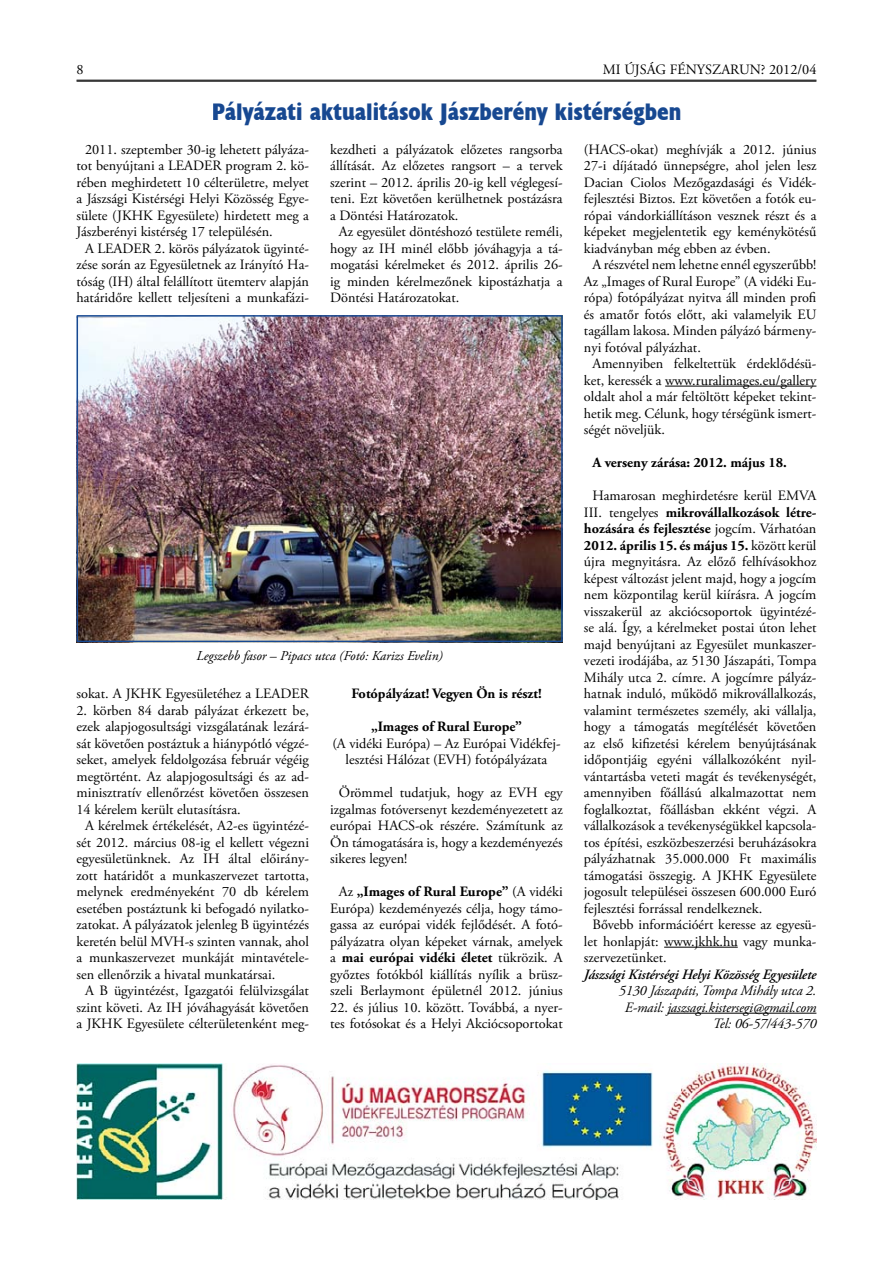
<style>
.page{position:relative;width:893px;height:1263px;background:#fff}
.page>*{position:absolute;margin:0;border:0;box-sizing:border-box;transform-origin:0 0}
.t1{font:24px "Husa HU";color:#174891}
.t2{font:14.25px/16.5px "Adobe Garamond Pro";color:#000;text-align:center}
.t3{font:700 14.25px "Adobe Garamond Pro";color:#000}
.t4{font:italic 14.25px/16.5px "Adobe Garamond Pro";letter-spacing:-.01em;color:#000;text-align:right}
.t5{font:italic 600 14.25px "Adobe Garamond Pro";letter-spacing:-.01em;color:#000}
.t6{font:italic 13.5px "Adobe Garamond Pro";color:#000}
.s1{font-weight:400}
.s2{font-weight:700}
</style>
<div class="page">
<hr style="left:77px;top:80px;width:739px;height:1px;background:#000">
<hr style="left:77px;top:81px;width:739px;height:1px;background:#000">
<hr style="left:665px;top:386px;width:151px;height:1px;background:#000">
<hr style="left:664px;top:947px;width:74px;height:1px;background:#000">
<hr style="left:667px;top:1013px;width:149px;height:1px;background:#000">
<img style="left:80px;top:318px;width:480px;height:321px">
<div style="left:77px;top:315px;width:486px;height:327px;border:2px solid #174992"></div>
<img style="left:77px;top:1063px;width:739px;height:136px">
<p class="t2" style="left:77px;top:62px;width:9px">8</p>
<p class="t2" style="left:603px;top:62px;width:215px">MI ÚJSÁG FÉNYSZARUN? 2012/04</p>
<h1 class="t1" style="left:212px;top:97px;width:471px">Pályázati aktualitások Jászberény kistérségben</h1>
<p class="t2" style="left:85px;top:141px;width:225px">2011. szeptember 30-ig lehetett pályáza-</p>
<p class="t2" style="left:77px;top:158px;width:234px">tot benyújtani a LEADER program 2. kö-</p>
<p class="t2" style="left:77px;top:174px;width:234px">rében meghirdetett 10 célterületre, melyet</p>
<p class="t2" style="left:77px;top:191px;width:234px">a Jászsági Kistérségi Helyi Közösség Egye-</p>
<p class="t2" style="left:77px;top:207px;width:234px">sülete (JKHK Egyesülete) hirdetett meg a</p>
<p class="t2" style="left:77px;top:224px;width:198px">Jászberényi kistérség 17 településén.</p>
<p class="t2" style="left:85px;top:240px;width:225px">A LEADER 2. körös pályázatok ügyinté-</p>
<p class="t2" style="left:77px;top:257px;width:234px">zése során az Egyesületnek az Irányító Ha-</p>
<p class="t2" style="left:77px;top:273px;width:234px">tóság (IH) által felállított ütemterv alapján</p>
<p class="t2" style="left:77px;top:290px;width:234px">határidőre kellett teljesíteni a munkafázi-</p>
<p class="t2" style="left:584px;top:141px;width:234px">(HACS-okat) meghívják a 2012. június</p>
<p class="t2" style="left:584px;top:158px;width:234px">27-i díjátadó ünnepségre, ahol jelen lesz</p>
<p class="t2" style="left:584px;top:174px;width:234px">Dacian Ciolos Mezőgazdasági és Vidék-</p>
<p class="t2" style="left:584px;top:191px;width:234px">fejlesztési Biztos. Ezt követően a fotók eu-</p>
<p class="t2" style="left:584px;top:207px;width:234px">rópai vándorkiállításon vesznek részt és a</p>
<p class="t2" style="left:584px;top:224px;width:234px">képeket megjelentetik egy keménykötésű</p>
<p class="t2" style="left:584px;top:240px;width:188px">kiadványban még ebben az évben.</p>
<p class="t2" style="left:592px;top:257px;width:225px">A részvétel nem lehetne ennél egyszerűbb!</p>
<p class="t2" style="left:584px;top:273px;width:234px">Az „Images of Rural Europe” (A vidéki Eu-</p>
<p class="t2" style="left:584px;top:290px;width:234px">rópa) fotópályázat nyitva áll minden profi</p>
<p class="t2" style="left:584px;top:306px;width:234px">és amatőr fotós előtt, aki valamelyik EU</p>
<p class="t2" style="left:584px;top:323px;width:234px">tagállam lakosa. Minden pályázó bármeny-</p>
<p class="t2" style="left:584px;top:339px;width:118px">nyi fotóval pályázhat.</p>
<p class="t2" style="left:592px;top:356px;width:225px">Amennyiben felkeltettük érdeklődésü-</p>
<p class="t2" style="left:584px;top:372px;width:234px">ket, keressék a www.ruralimages.eu/gallery</p>
<p class="t2" style="left:584px;top:389px;width:234px">oldalt ahol a már feltöltött képeket tekint-</p>
<p class="t2" style="left:584px;top:405px;width:234px">hetik meg. Célunk, hogy térségünk ismert-</p>
<p class="t2" style="left:584px;top:422px;width:82px">ségét növeljük.</p>
<p class="t3" style="left:592px;top:454px;width:196px">A verseny zárása: 2012. május 18.</p>
<p class="t2" style="left:592px;top:488px;width:225px">Hamarosan meghirdetésre kerül EMVA</p>
<p class="t3" style="left:584px;top:504px;width:234px"><span class="s1">III. tengelyes</span> mikrovállalkozások létre-</p>
<p class="t3" style="left:584px;top:520px;width:234px">hozására és fejlesztése <span class="s1">jogcím. Várhatóan</span></p>
<p class="t3" style="left:584px;top:537px;width:234px">2012. április 15. és május 15. <span class="s1">között kerül</span></p>
<p class="t2" style="left:584px;top:554px;width:234px">újra megnyitásra. Az előző felhívásokhoz</p>
<p class="t2" style="left:584px;top:570px;width:234px">képest változást jelent majd, hogy a jogcím</p>
<p class="t2" style="left:584px;top:587px;width:234px">nem központilag kerül kiírásra. A jogcím</p>
<p class="t2" style="left:584px;top:603px;width:234px">visszakerül az akciócsoportok ügyintézé-</p>
<p class="t2" style="left:584px;top:620px;width:234px">se alá. Így, a kérelmeket postai úton lehet</p>
<p class="t2" style="left:584px;top:636px;width:234px">majd benyújtani az Egyesület munkaszer-</p>
<p class="t2" style="left:584px;top:653px;width:234px">vezeti irodájába, az 5130 Jászapáti, Tompa</p>
<p class="t2" style="left:584px;top:669px;width:234px">Mihály utca 2. címre. A jogcímre pályáz-</p>
<p class="t2" style="left:584px;top:686px;width:234px">hatnak induló, működő mikrovállalkozás,</p>
<p class="t2" style="left:584px;top:702px;width:234px">valamint természetes személy, aki vállalja,</p>
<p class="t2" style="left:584px;top:719px;width:234px">hogy a támogatás megítélését követően</p>
<p class="t2" style="left:584px;top:735px;width:234px">az első kifizetési kérelem benyújtásának</p>
<p class="t2" style="left:584px;top:752px;width:234px">időpontjáig egyéni vállalkozóként nyil-</p>
<p class="t2" style="left:584px;top:768px;width:234px">vántartásba veteti magát és tevékenységét,</p>
<p class="t2" style="left:584px;top:785px;width:234px">amennyiben főállású alkalmazottat nem</p>
<p class="t2" style="left:584px;top:801px;width:234px">foglalkoztat, főállásban ekként végzi. A</p>
<p class="t2" style="left:584px;top:818px;width:234px">vállalkozások a tevékenységükkel kapcsola-</p>
<p class="t2" style="left:584px;top:834px;width:234px">tos építési, eszközbeszerzési beruházásokra</p>
<p class="t2" style="left:584px;top:851px;width:234px">pályázhatnak 35.000.000 Ft maximális</p>
<p class="t2" style="left:584px;top:867px;width:234px">támogatási összegig. A JKHK Egyesülete</p>
<p class="t2" style="left:584px;top:884px;width:234px">jogosult települései összesen 600.000 Euró</p>
<p class="t2" style="left:584px;top:900px;width:180px">fejlesztési forrással rendelkeznek.</p>
<p class="t2" style="left:592px;top:917px;width:225px">Bővebb információért keresse az egyesü-</p>
<p class="t2" style="left:584px;top:933px;width:234px">let honlapját: www.jkhk.hu vagy munka-</p>
<p class="t2" style="left:584px;top:950px;width:84px">szervezetünket.</p>
<p class="t5" style="left:584px;top:966px;width:234px">Jászsági Kistérségi Helyi Közösség Egyesülete</p>
<p class="t4" style="left:619px;top:983px;width:199px">5130 Jászapáti, Tompa Mihály utca 2.<br>E-mail: jaszsagi.kistersegi@gmail.com<br>Tel: 06-57/443-570</p>
<p class="t2" style="left:330px;top:141px;width:234px">kezdheti a pályázatok előzetes rangsorba</p>
<p class="t2" style="left:330px;top:158px;width:234px">állítását. Az előzetes rangsort – a tervek</p>
<p class="t2" style="left:330px;top:174px;width:234px">szerint – 2012. április 20-ig kell véglegesí-</p>
<p class="t2" style="left:330px;top:191px;width:234px">teni. Ezt követően kerülhetnek postázásra</p>
<p class="t2" style="left:330px;top:207px;width:130px">a Döntési Határozatok.</p>
<p class="t2" style="left:339px;top:224px;width:225px">Az egyesület döntéshozó testülete reméli,</p>
<p class="t2" style="left:330px;top:240px;width:234px">hogy az IH minél előbb jóváhagyja a tá-</p>
<p class="t2" style="left:330px;top:257px;width:234px">mogatási kérelmeket és 2012. április 26-</p>
<p class="t2" style="left:330px;top:273px;width:234px">ig minden kérelmezőnek kipostázhatja a</p>
<p class="t2" style="left:330px;top:290px;width:131px">Döntési Határozatokat.</p>
<p class="t6" style="left:197px;top:648px;width:248px">Legszebb fasor – Pipacs utca (Fotó: Karizs Evelin)</p>
<p class="t3" style="left:351px;top:685px;width:192px">Fotópályázat! Vegyen Ön is részt!</p>
<p class="t3" style="left:371px;top:718px;width:152px">„Images of Rural Europe”</p>
<p class="t2" style="left:332px;top:735px;width:230px">(A vidéki Európa) – Az Európai Vidékfej&shy;lesztési Hálózat (EVH) fotópályázata</p>
<p class="t2" style="left:330px;top:785px;width:234px;text-align:justify;text-indent:9px">Örömmel tudatjuk, hogy az EVH egy izgalmas fotóversenyt kezdeményezetett az európai HACS-ok részére. Számítunk az Ön támogatására is, hogy a kezdeményezés sikeres legyen!</p>
<p class="t2" style="left:330px;top:884px;width:234px">Az <span class="s2">„Images of Rural Europe”</span> (A vidéki Európa) kezdeményezés célja, hogy támo&shy;gassa az európai vidék fejlődését. A fotó&shy;pályázatra olyan képeket várnak, amelyek a <span class="s2">mai európai vidéki életet</span> tükrözik. A győztes fotókból kiállítás nyílik a brüsz&shy;szeli Berlaymont épületnél 2012. június</p>
<p class="t2" style="left:330px;top:999px;width:234px;text-align:left">22. és július 10. között. Továbbá, a nyer&shy;tes fotósokat és a Helyi Akciócsoportokat</p>
<p class="t2" style="left:77px;top:686px;width:234px">sokat. A JKHK Egyesületéhez a LEADER</p>
<p class="t2" style="left:77px;top:702px;width:234px">2. körben 84 darab pályázat érkezett be,</p>
<p class="t2" style="left:77px;top:719px;width:234px">ezek alapjogosultsági vizsgálatának lezárá-</p>
<p class="t2" style="left:77px;top:735px;width:234px">sát követően postáztuk a hiánypótló végzé-</p>
<p class="t2" style="left:77px;top:752px;width:234px">seket, amelyek feldolgozása február végéig</p>
<p class="t2" style="left:77px;top:768px;width:234px">megtörtént. Az alapjogosultsági és az ad-</p>
<p class="t2" style="left:77px;top:785px;width:234px">minisztratív ellenőrzést követően összesen</p>
<p class="t2" style="left:77px;top:801px;width:166px">14 kérelem került elutasításra.</p>
<p class="t2" style="left:85px;top:818px;width:225px">A kérelmek értékelését, A2-es ügyintézé-</p>
<p class="t2" style="left:77px;top:834px;width:234px">sét 2012. március 08-ig el kellett végezni</p>
<p class="t2" style="left:77px;top:851px;width:234px">egyesületünknek. Az IH által előirány-</p>
<p class="t2" style="left:77px;top:867px;width:234px">zott határidőt a munkaszervezet tartotta,</p>
<p class="t2" style="left:77px;top:884px;width:234px">melynek eredményeként 70 db kérelem</p>
<p class="t2" style="left:77px;top:900px;width:234px">esetében postáztunk ki befogadó nyilatko-</p>
<p class="t2" style="left:77px;top:917px;width:234px">zatokat. A pályázatok jelenleg B ügyintézés</p>
<p class="t2" style="left:77px;top:933px;width:234px">keretén belül MVH-s szinten vannak, ahol</p>
<p class="t2" style="left:77px;top:950px;width:234px">a munkaszervezet munkáját mintavétele-</p>
<p class="t2" style="left:77px;top:966px;width:200px">sen ellenőrzik a hivatal munkatársai.</p>
<p class="t2" style="left:85px;top:983px;width:225px">A B ügyintézést, Igazgatói felülvizsgálat</p>
<p class="t2" style="left:77px;top:999px;width:234px">szint követi. Az IH jóváhagyását követően</p>
<p class="t2" style="left:77px;top:1016px;width:234px">a JKHK Egyesülete célterületenként meg-</p>
</div>
